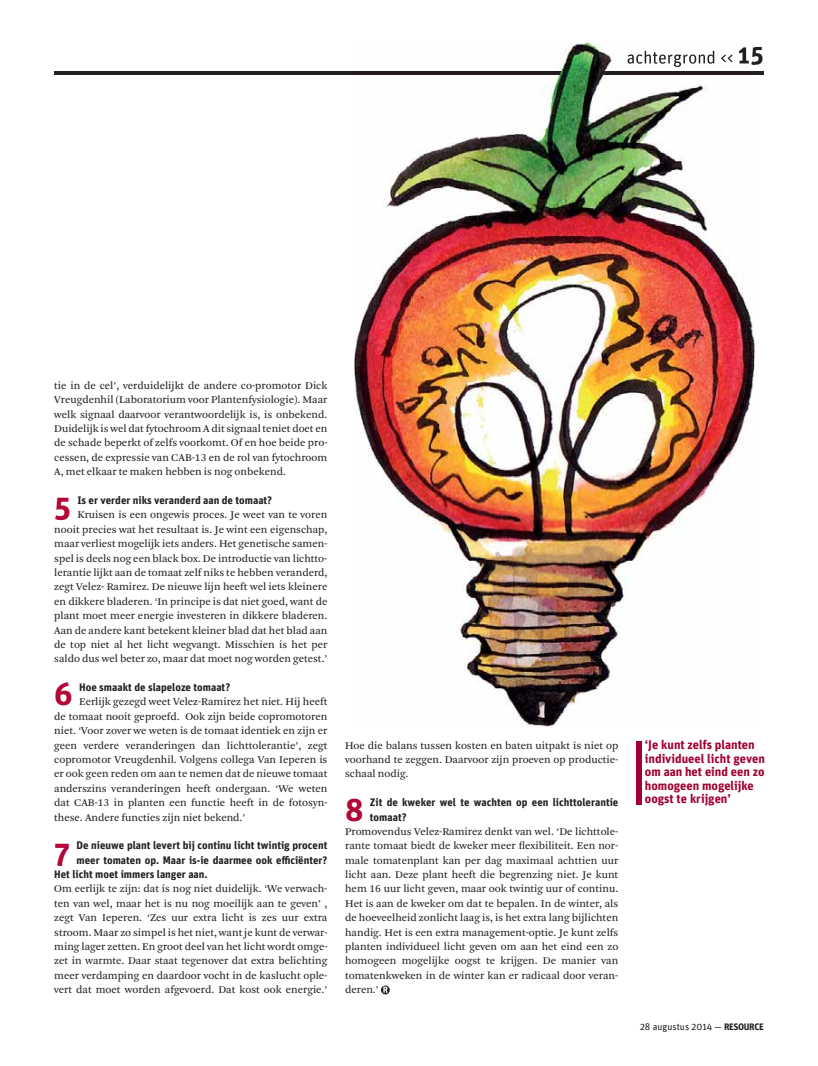
<style>
.page{position:relative;width:818px;height:1066px;background:#fff}
.page>*{position:absolute;margin:0;border:0;box-sizing:border-box;transform-origin:0 0}
.t1{font:700 31.5px "Unit OT";color:#b30738}
.t2{font:700 12.5px/13.5px "Unit OT";color:#a00130}
.t3{font:10.88px/14.4px "Arnhem Blond";color:#231f20;text-align:justify}
.t4{font:700 10.88px/14.4px "Unit OT";color:#231f20}
.t5{font:9.62px "Unit OT";color:#231f20}
.s1{font-size:9.38px}
.s2{font-weight:700;font-size:9.38px}
</style>
<div class="page">
<hr style="left:54px;top:71px;width:709px;height:3px;background:#231f20">
<div style="left:635px;top:741px;width:5px;height:64px;background:#a00130"></div>
<img style="left:354px;top:42px;width:400px;height:684px">
<img style="left:354px;top:71px;width:400px;height:3px">
<img style="left:732px;top:51px;width:1px;height:16px">
<img style="left:627px;top:51px;width:105px;height:16px">
<img style="left:738px;top:47px;width:16px;height:18px">
<svg style="left:380px;top:985px;width:9px;height:9px"></svg>
<p class="t3" style="left:54px;top:379px;width:274px">tie in de cel’, verduidelijkt de andere co-promotor Dick Vreugdenhil (Laboratorium voor Plantenfysiologie). Maar welk signaal daarvoor verantwoordelijk is, is onbekend.<br>Duidelijk is wel dat fytochroom A dit signaal teniet doet en de schade beperkt of zelfs voorkomt. Of en hoe beide pro&shy;cessen, de expressie van CAB-13 en de rol van fytochroom A, met elkaar te maken hebben is nog onbekend.</p>
<h1 class="t1" style="left:54px;top:496px;width:18px">5</h1>
<p class="t4" style="left:77px;top:494px;width:196px">Is er verder niks veranderd aan de tomaat?</p>
<p class="t3" style="left:54px;top:508px;width:274px;text-indent:23px">Kruisen is een ongewis proces. Je weet van te voren nooit precies wat het resultaat is. Je wint een eigenschap, maar verliest mogelijk iets anders. Het genetische samen&shy;spel is deels nog een black box. De introductie van lichtto&shy;lerantie lijkt aan de tomaat zelf niks te hebben veranderd, zegt Velez- Ramirez. De nieuwe lijn heeft wel iets kleinere en dikkere bladeren. ‘In principe is dat niet goed, want de plant moet meer energie investeren in dikkere bladeren.<br>Aan de andere kant betekent kleiner blad dat het blad aan de top niet al het licht wegvangt. Misschien is het per saldo dus wel beter zo, maar dat moet nog worden getest.’</p>
<h1 class="t1" style="left:54px;top:682px;width:20px">6</h1>
<p class="t4" style="left:79px;top:681px;width:152px">Hoe smaakt de slapeloze tomaat?</p>
<p class="t3" style="left:54px;top:695px;width:274px;text-indent:25px">Eerlijk gezegd weet Velez-Ramirez het niet. Hij heeft de tomaat nooit geproefd. Ook zijn beide copromotoren niet. ‘Voor zover we weten is de tomaat identiek en zijn er geen verdere veranderingen dan lichttolerantie’, zegt copromotor Vreugdenhil. Volgens collega Van Ieperen is er ook geen reden om aan te nemen dat de nieuwe tomaat anderszins veranderingen heeft ondergaan. ‘We weten dat CAB-13 in planten een functie heeft in de fotosyn&shy;these. Andere functies zijn niet bekend.’</p>
<h1 class="t1" style="left:54px;top:841px;width:18px">7</h1>
<p class="t4" style="left:77px;top:839px;width:252px">De nieuwe plant levert bij continu licht twintig procent</p>
<p class="t4" style="left:77px;top:853px;width:252px">meer tomaten op. Maar is-ie daarmee ook efficiënter?</p>
<p class="t4" style="left:54px;top:868px;width:155px">Het licht moet immers langer aan.</p>
<p class="t3" style="left:54px;top:882px;width:274px">Om eerlijk te zijn: dat is nog niet duidelijk. ‘We verwach&shy;ten van wel, maar het is nu nog moeilijk aan te geven’ , zegt Van Ieperen. ‘Zes uur extra licht is zes uur extra stroom. Maar zo simpel is het niet, want je kunt de verwar&shy;ming lager zetten. En groot deel van het licht wordt omge&shy;zet in warmte. Daar staat tegenover dat extra belichting meer verdamping en daardoor vocht in de kaslucht ople&shy;vert dat moet worden afgevoerd. Dat kost ook energie.’</p>
<p class="t3" style="left:345px;top:738px;width:274px">Hoe die balans tussen kosten en baten uitpakt is niet op voorhand te zeggen. Daarvoor zijn proeven op productie&shy;schaal nodig.</p>
<h1 class="t1" style="left:345px;top:797px;width:20px">8</h1>
<p class="t4" style="left:370px;top:796px;width:250px">Zit de kweker wel te wachten op een lichttolerantie tomaat?</p>
<p class="t3" style="left:345px;top:825px;width:274px">Promovendus Velez-Ramirez denkt van wel. ‘De lichttole&shy;rante tomaat biedt de kweker meer flexibiliteit. Een nor&shy;male tomatenplant kan per dag maximaal achttien uur licht aan. Deze plant heeft die begrenzing niet. Je kunt hem 16 uur licht geven, maar ook twintig uur of continu.<br>Het is aan de kweker om dat te bepalen. In de winter, als de hoeveelheid zonlicht laag is, is het extra lang bijlichten handig. Het is een extra management-optie. Je kunt zelfs planten individueel licht geven om aan het eind een zo homogeen mogelijke oogst te krijgen. De manier van tomatenkweken in de winter kan er radicaal door veran&shy;deren.’</p>
<p class="t2" style="left:644px;top:739px;width:121px">‘Je kunt zelfs planten individueel licht geven om aan het eind een zo homogeen mogelijke oogst te krijgen’</p>
<p class="t5" style="left:639px;top:1022px;width:125px">28 augustus 2014 <span class="s1">—</span> <span class="s2">RESOURCE</span></p>
</div>
